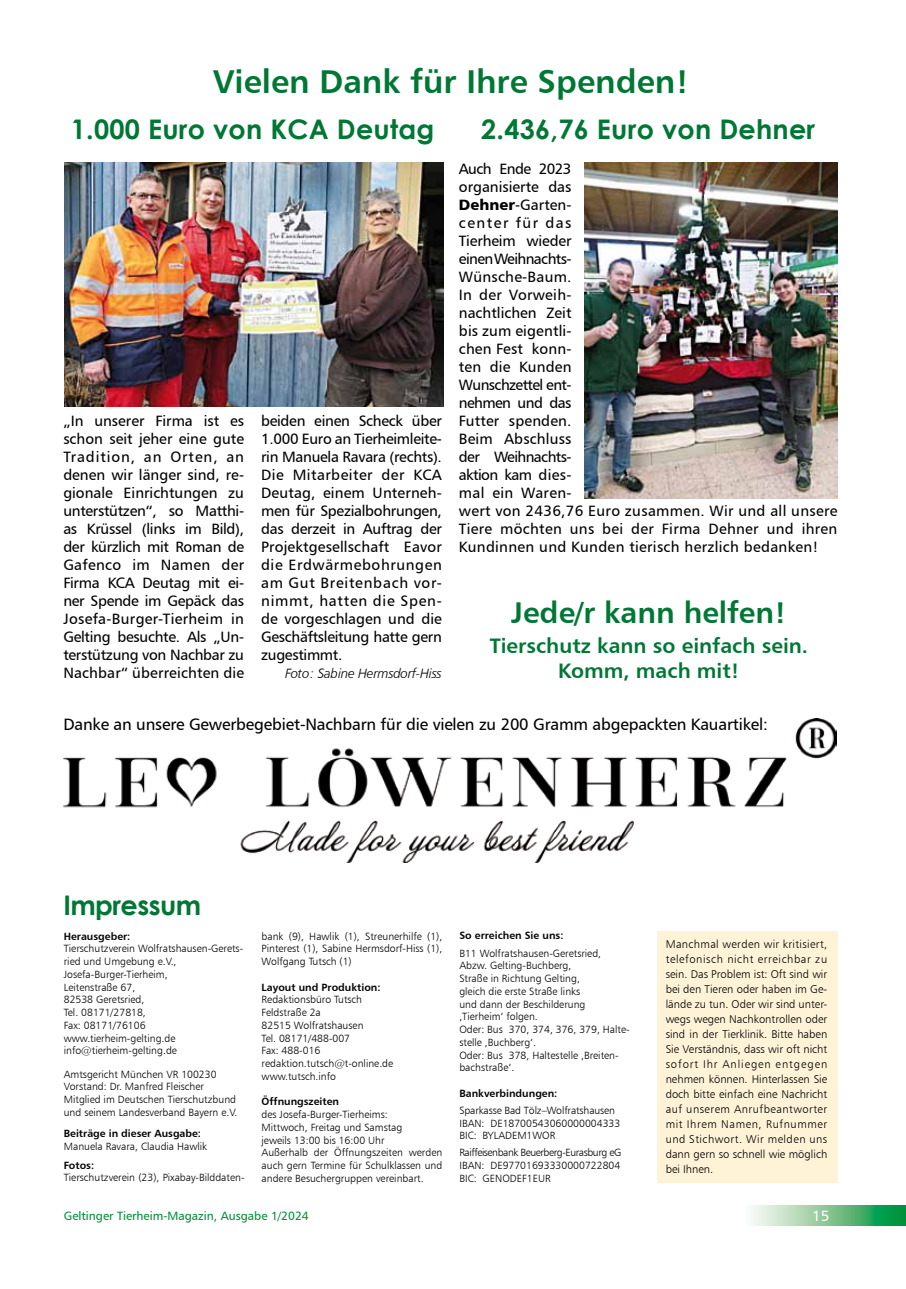
<style>
.page{position:relative;width:906px;height:1289px;background:#fff}
.page>*{position:absolute;margin:0;border:0;box-sizing:border-box;transform-origin:0 0}
.t1{font:33px "Humanist 777 BT Bold B";color:#007734}
.t2{font:30px "Humanist 777 BT Bold B";color:#007734}
.t3{font:700 27px "Century Gothic";letter-spacing:.01em;color:#007734}
.t4{font:700 27px "Century Gothic";letter-spacing:-.02em;color:#007734}
.t5{font:21px/25.5px "Humanist 777 BT Bold B";color:#007734;text-align:center}
.t6{font:16.5px "Humanist 777 BT Roman B";letter-spacing:-.01em;color:#000}
.t7{font:15px/18px "Humanist 777 BT Roman B";letter-spacing:.01em;color:#000;text-align:justify}
.t8{font:15px "Humanist 777 BT Roman B";color:#fff}
.t9{font:13.5px "Humanist 777 BT Light Italic B";letter-spacing:-.02em;color:#000}
.t10{font:12px "Humanist 777 BT Roman B";color:#009037}
.t11{font:11.25px/15px "Humanist 777 BT Light B";color:#000;text-align:justify}
.t12{font:10.5px/12.8px "Humanist 777 BT Light B";color:#000}
.t13{font:10.5px "Humanist 777 BT Bold B";color:#000}
.s1{font-family:"Humanist 777 BT Black B"}
</style>
<div class="page">
<svg style="left:752px;top:1205px;width:154px;height:20px"></svg>
<img style="left:63px;top:718px;width:773px;height:144px">
<div style="left:657px;top:931px;width:181px;height:251px;background:#fff3d7"></div>
<img style="left:65px;top:162px;width:378px;height:244px">
<img style="left:584px;top:162px;width:253px;height:337px">
<h1 class="t1" style="left:213px;top:61px;width:478px">Vielen Dank für Ihre Spenden!</h1>
<h3 class="t3" style="left:71px;top:109px;width:365px">1.000 Euro von KCA Deutag</h3>
<h3 class="t3" style="left:481px;top:109px;width:335px">2.436,76 Euro von Dehner</h3>
<p class="t7" style="left:459px;top:159px;width:380px;text-align:left">Auch Ende 2023<br>organisierte das<br><span class="s1">Dehner</span>-Garten-<br>center für das<br>Tierheim wieder<br>einen Weihnachts-<br>Wünsche-Baum.<br>In der Vorweih-<br>nachtlichen Zeit<br>bis zum eigentli-<br>chen Fest konn-<br>ten die Kunden<br>Wunschzettel ent-<br>nehmen und das<br>Futter spenden.<br>Beim Abschluss<br>der Weihnachts-<br>aktion kam dies-<br>mal ein Waren-<br>wert von 2436,76 Euro zusammen. Wir und all unsere<br>Tiere möchten uns bei der Firma Dehner und ihren<br>Kundinnen und Kunden tierisch herzlich bedanken!</p>
<p class="t7" style="left:63px;top:411px;width:182px">„In unserer Firma ist es schon seit jeher eine gute Tradition, an Orten, an denen wir länger sind, re&shy;gionale Einrichtungen zu unterstützen“, so Matthi&shy;as Krüssel (links im Bild), der kürzlich mit Roman de Gafenco im Namen der Firma KCA Deutag mit ei&shy;ner Spende im Gepäck das Josefa-Burger-Tierheim in Gelting besuchte. Als „Un&shy;terstützung von Nachbar zu Nachbar“ überreichten die</p>
<p class="t7" style="left:261px;top:411px;width:182px">beiden einen Scheck über 1.000 Euro an Tierheimleite&shy;rin Manuela Ravara (rechts).<br>Die Mitarbeiter der KCA Deutag, einem Unterneh&shy;men für Spezialbohrungen, das derzeit in Auftrag der Projektgesellschaft Eavor die Erdwärmebohrungen am Gut Breitenbach vor&shy;nimmt, hatten die Spen&shy;de vorgeschlagen und die Geschäftsleitung hatte gern zugestimmt.</p>
<h2 class="t2" style="left:511px;top:593px;width:277px">Jede/r kann helfen!</h2>
<h3 class="t5" style="left:489px;top:632px;width:320px">Tierschutz kann so einfach sein.<br>Komm, mach mit!</h3>
<p class="t9" style="left:285px;top:664px;width:158px">Foto: Sabine Hermsdorf-Hiss</p>
<h3 class="t6" style="left:63px;top:714px;width:706px">Danke an unsere Gewerbegebiet-Nachbarn für die vielen zu 200 Gramm abgepackten Kauartikel:</h3>
<h3 class="t4" style="left:63px;top:885px;width:139px">Impressum</h3>
<p class="t13" style="left:64px;top:929px;width:68px">Herausgeber:</p>
<p class="t12" style="left:64px;top:942px;width:181px">Tierschutzverein Wolfratshausen-Gerets&shy;ried und Umgebung e.V.,<br>Josefa-Burger-Tierheim,<br>Leitenstraße 67,<br>82538 Geretsried,<br>Tel. 08171/27818,<br>Fax: 08171/76106 www.tierheim-gelting.de info@tierheim-gelting.de</p>
<p class="t12" style="left:64px;top:1067px;width:175px">Amtsgericht München VR 100230<br>Vorstand: Dr. Manfred Fleischer Mitglied im Deutschen Tierschutzbund und seinem Landesverband Bayern e.V.</p>
<p class="t13" style="left:64px;top:1126px;width:139px">Beiträge in dieser Ausgabe:</p>
<p class="t12" style="left:64px;top:1139px;width:145px">Manuela Ravara, Claudia Hawlik</p>
<p class="t13" style="left:64px;top:1158px;width:32px">Fotos:</p>
<p class="t12" style="left:64px;top:1171px;width:182px">Tierschutzverein (23), Pixabay-Bilddaten-</p>
<p class="t12" style="left:261px;top:929px;width:182px;text-align:justify">bank (9), Hawlik (1), Streunerhilfe (1), Pinterest (1), Sabine Hermsdorf-Hiss (1), Wolfgang Tutsch (1)</p>
<p class="t13" style="left:261px;top:980px;width:120px">Layout und Produktion:</p>
<p class="t12" style="left:261px;top:993px;width:133px">Redaktionsbüro Tutsch<br>Feldstraße 2a<br>82515 Wolfratshausen<br>Tel. 08171/488-007<br>Fax: 488-016 redaktion.tutsch@t-online.de www.tutsch.info</p>
<p class="t13" style="left:261px;top:1094px;width:79px">Öffnungszeiten</p>
<p class="t12" style="left:261px;top:1107px;width:182px">des Josefa-Burger-Tierheims:<br>Mittwoch, Freitag und Samstag<br>jeweils 13:00 bis 16:00 Uhr<br>Außerhalb der Öffnungszeiten werden auch gern Termine für Schulklassen und andere Besuchergruppen vereinbart.</p>
<p class="t13" style="left:459px;top:929px;width:106px">So erreichen Sie uns:</p>
<p class="t12" style="left:459px;top:946px;width:172px">B11 Wolfratshausen-Geretsried,<br>Abzw. Gelting-Buchberg,<br>Straße in Richtung Gelting,<br>gleich die erste Straße links<br>und dann der Beschilderung ‚Tierheim‘ folgen.<br>Oder: Bus 370, 374, 376, 379, Halte&shy;stelle ‚Buchberg‘.<br>Oder: Bus 378, Haltestelle ‚Breiten&shy;bachstraße‘.</p>
<p class="t13" style="left:459px;top:1086px;width:99px">Bankverbindungen:</p>
<p class="t12" style="left:459px;top:1103px;width:162px">Sparkasse Bad Tölz–Wolfratshausen<br>IBAN: DE18700543060000004333<br>BIC: BYLADEM1WOR</p>
<p class="t12" style="left:459px;top:1146px;width:163px;text-align:justify">Raiffeisenbank Beuerberg-Eurasburg eG IBAN: DE97701693330000722804<br>BIC: GENODEF1EUR</p>
<p class="t11" style="left:665px;top:936px;width:163px">Manchmal werden wir kritisiert, telefonisch nicht erreichbar zu sein. Das Problem ist: Oft sind wir bei den Tieren oder haben im Ge&shy;lände zu tun. Oder wir sind unter&shy;wegs wegen Nachkontrollen oder sind in der Tierklinik. Bitte haben Sie Verständnis, dass wir oft nicht sofort Ihr Anliegen entgegen nehmen können. Hinterlassen Sie doch bitte einfach eine Nachricht auf unserem Anrufbeantworter mit Ihrem Namen, Rufnummer und Stichwort. Wir melden uns dann gern so schnell wie möglich bei Ihnen.</p>
<p class="t10" style="left:64px;top:1208px;width:246px">Geltinger Tierheim-Magazin, Ausgabe 1/2024</p>
<h3 class="t8" style="left:812px;top:1206px;width:19px">15</h3>
</div>
